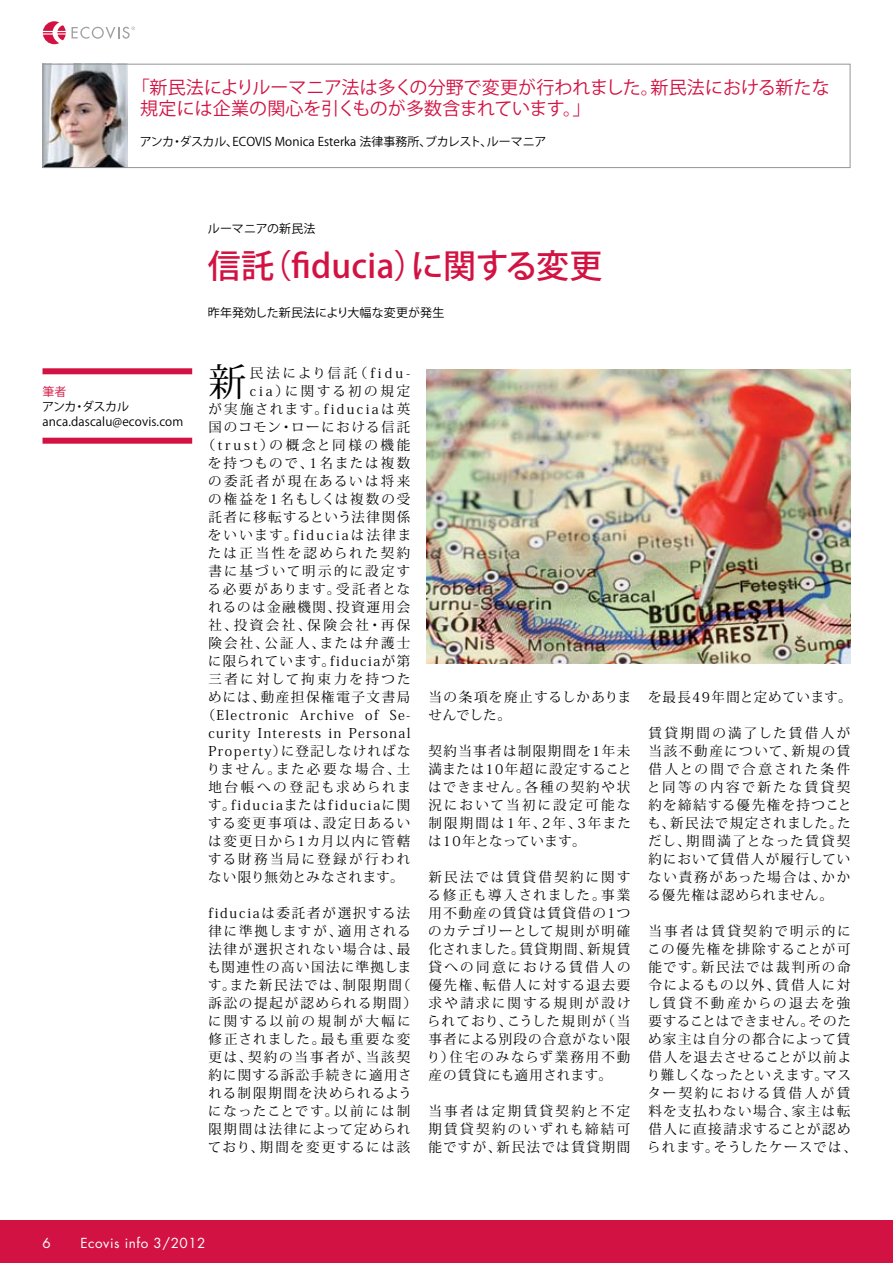
<style>
.page{position:relative;width:893px;height:1263px;background:#fff}
.page>*{position:absolute;margin:0;border:0;box-sizing:border-box;transform-origin:0 0}
.t1{font:37.8px "Koz Min Pro";color:#000}
.t2{font:500 33px "Koz Go Pro";letter-spacing:.01em;color:#d21242}
.t3{font:18px/21px "Koz Go Pro";letter-spacing:.01em;color:#d21242}
.t4{font:13.5px/18px "Koz Min Pro";letter-spacing:.12em;color:#000;text-align:justify}
.t5{font:13.5px "Koz Min Pro";letter-spacing:.1em;color:#000}
.t6{font:13.5px "Koz Min Pro";letter-spacing:.18em;color:#000}
.t7{font:13.5px "Koz Min Pro";letter-spacing:.14em;color:#000}
.t8{font:13.5px "Koz Min Pro";letter-spacing:.205em;color:#000}
.t9{font:13.5px "Koz Min Pro";letter-spacing:.165em;color:#000}
.t10{font:13.5px "Koz Min Pro";letter-spacing:.19em;color:#000}
.t11{font:13.5px "Koz Min Pro";letter-spacing:.175em;color:#000}
.t12{font:13.5px "Koz Min Pro";letter-spacing:.17em;color:#000}
.t13{font:13.5px/18px "Koz Min Pro";letter-spacing:.075em;color:#000}
.t14{font:13.5px "Futura";letter-spacing:.04em;color:#fff}
.t15{font:13.5px "Koz Min Pro";letter-spacing:.08em;color:#000}
.t16{font:13.5px "Koz Min Pro";letter-spacing:.15em;color:#000}
.t17{font:13.5px "Koz Min Pro";letter-spacing:.03em;color:#000}
.t18{font:13.5px "Koz Min Pro";letter-spacing:.225em;color:#000}
.t19{font:12px/15px "Koz Go Pro";letter-spacing:.005em;color:#000}
.t20{font:12px "Koz Go Pro";color:#d21242}
</style>
<div class="page">
<div style="left:0;top:1220px;width:893px;height:43px;background:#d21242"></div>
<svg style="left:72px;top:27px;width:63px;height:12px"></svg>
<svg style="left:43px;top:21px;width:23px;height:23px"></svg>
<img style="left:45px;top:66px;width:83px;height:100px">
<div style="left:43px;top:368px;width:149px;height:6px;background:#d21242"></div>
<div style="left:43px;top:438px;width:149px;height:6px;background:#d21242"></div>
<img style="left:427px;top:370px;width:423px;height:293px">
<div style="left:43px;top:64px;width:807px;height:104px;border:1px solid #939598"></div>
<h3 class="t3" style="left:140px;top:77px;width:691px;text-indent:-9px">「新民法によりルーマニア法は多くの分野で変更が行われました。新民法における新たな規定には企業の関心を引くものが多数含まれています。」</h3>
<p class="t19" style="left:140px;top:135px;width:408px">アンカ・ダスカル、ECOVIS Monica Esterka 法律事務所、ブカレスト、ルーマニア</p>
<p class="t20" style="left:43px;top:383px;width:26px">筆者</p>
<p class="t19" style="left:42px;top:399px;width:143px">アンカ・ダスカルanca.dascalu@ecovis.com</p>
<p class="t19" style="left:208px;top:221px;width:109px">ルーマニアの新民法</p>
<h2 class="t2" style="left:208px;top:245px;width:396px">信託（fiducia）に関する変更</h2>
<p class="t19" style="left:208px;top:305px;width:238px">昨年発効した新民法により大幅な変更が発生</p>
<h1 class="t1" style="left:208px;top:355px;width:39px">新</h1>
<p class="t18" style="left:250px;top:363px;width:162px">民法により信託（fidu-</p>
<p class="t8" style="left:250px;top:381px;width:162px">cia）に関する初の規定</p>
<p class="t6" style="left:208px;top:399px;width:203px">が実施されます。fiduciaは英</p>
<p class="t4" style="left:208px;top:418px;width:203px">国のコモン・ローにおける信託</p>
<p class="t8" style="left:202px;top:435px;width:210px">（trust）の概念と同様の機能</p>
<p class="t7" style="left:208px;top:453px;width:204px">を持つもので、1名または複数</p>
<p class="t11" style="left:208px;top:471px;width:204px">の委託者が現在あるいは将来</p>
<p class="t16" style="left:208px;top:489px;width:204px">の権益を1名もしくは複数の受</p>
<p class="t4" style="left:208px;top:508px;width:204px">託者に移転するという法律関係</p>
<p class="t6" style="left:208px;top:525px;width:205px">をいいます。fiduciaは法律ま</p>
<p class="t12" style="left:208px;top:543px;width:204px">たは正当性を認められた契約</p>
<p class="t12" style="left:208px;top:561px;width:204px">書に基づいて明示的に設定す</p>
<p class="t4" style="left:208px;top:580px;width:204px">る必要があります。受託者とな</p>
<p class="t4" style="left:208px;top:598px;width:203px">れるのは金融機関、投資運用会</p>
<p class="t10" style="left:208px;top:615px;width:204px">社、投資会社、保険会社・再保</p>
<p class="t9" style="left:208px;top:633px;width:203px">険会社、公証人、または弁護士</p>
<p class="t4" style="left:208px;top:652px;width:204px">に限られています。fiduciaが第</p>
<p class="t11" style="left:208px;top:669px;width:204px">三者に対して拘束力を持つた</p>
<p class="t4" style="left:208px;top:687px;width:204px">めには、動産担保権電子文書局</p>
<p class="t5" style="left:202px;top:705px;width:210px">（Electronic Archive of Se-</p>
<p class="t5" style="left:208px;top:723px;width:204px">curity Interests in Personal</p>
<p class="t4" style="left:208px;top:741px;width:204px">Property）に登記しなければな</p>
<p class="t9" style="left:207px;top:759px;width:205px">りません。また必要な場合、土</p>
<p class="t10" style="left:208px;top:777px;width:204px">地台帳への登記も求められま</p>
<p class="t7" style="left:208px;top:795px;width:204px">す。fiduciaまたはfiduciaに関</p>
<p class="t4" style="left:208px;top:813px;width:204px">する変更事項は、設定日あるい</p>
<p class="t4" style="left:208px;top:831px;width:204px">は変更日から1カ月以内に管轄</p>
<p class="t6" style="left:208px;top:849px;width:204px">する財務当局に登録が行われ</p>
<p class="t17" style="left:208px;top:867px;width:197px">ない限り無効とみなされます。</p>
<p class="t4" style="left:207px;top:903px;width:211px;text-align:left">fiduciaは委託者が選択する法律に準拠しますが、適用される法律が選択されない場合は、最も関連性の高い国法に準拠します。また新民法では、制限期間（訴訟の提起が認められる期間）に関する以前の規制が大幅に修正されました。最も重要な変更は、契約の当事者が、当該契約に関する訴訟手続きに適用される制限期間を決められるようになったことです。以前には制限期間は法律によって定められており、期間を変更するには該</p>
<p class="t13" style="left:428px;top:687px;width:204px">当の条項を廃止するしかありませんでした。</p>
<p class="t4" style="left:428px;top:741px;width:205px">契約当事者は制限期間を1年未満または10年超に設定することはできません。各種の契約や状況において当初に設定可能な制限期間は1年、2年、3年または10年となっています。</p>
<p class="t4" style="left:427px;top:867px;width:205px">新民法では賃貸借契約に関する修正も導入されました。事業用不動産の賃貸は賃貸借の1つのカテゴリーとして規則が明確化されました。賃貸期間、新規賃貸への同意における賃借人の優先権、転借人に対する退去要求や請求に関する規則が設けられており、こうした規則が（当事者による別段の合意がない限り）住宅のみならず業務用不動産の賃貸にも適用されます。</p>
<p class="t4" style="left:428px;top:1101px;width:204px">当事者は定期賃貸契約と不定期賃貸契約のいずれも締結可能ですが、新民法では賃貸期間</p>
<p class="t15" style="left:648px;top:687px;width:205px">を最長49年間と定めています。</p>
<p class="t4" style="left:647px;top:723px;width:206px">賃貸期間の満了した賃借人が当該不動産について、新規の賃借人との間で合意された条件と同等の内容で新たな賃貸契約を締結する優先権を持つことも、新民法で規定されました。ただし、期間満了となった賃貸契約において賃借人が履行していない責務があった場合は、かかる優先権は認められません。</p>
<p class="t4" style="left:647px;top:921px;width:211px;text-align:left">当事者は賃貸契約で明示的にこの優先権を排除することが可能です。新民法では裁判所の命令によるもの以外、賃借人に対し賃貸不動産からの退去を強要することはできません。そのため家主は自分の都合によって賃借人を退去させることが以前より難しくなったといえます。マスター契約における賃借人が賃料を支払わない場合、家主は転借人に直接請求することが認められます。そうしたケースでは、</p>
<p class="t14" style="left:43px;top:1234px;width:10px">6</p>
<p class="t14" style="left:80px;top:1234px;width:127px">Ecovis info 3/2012</p>
</div>
